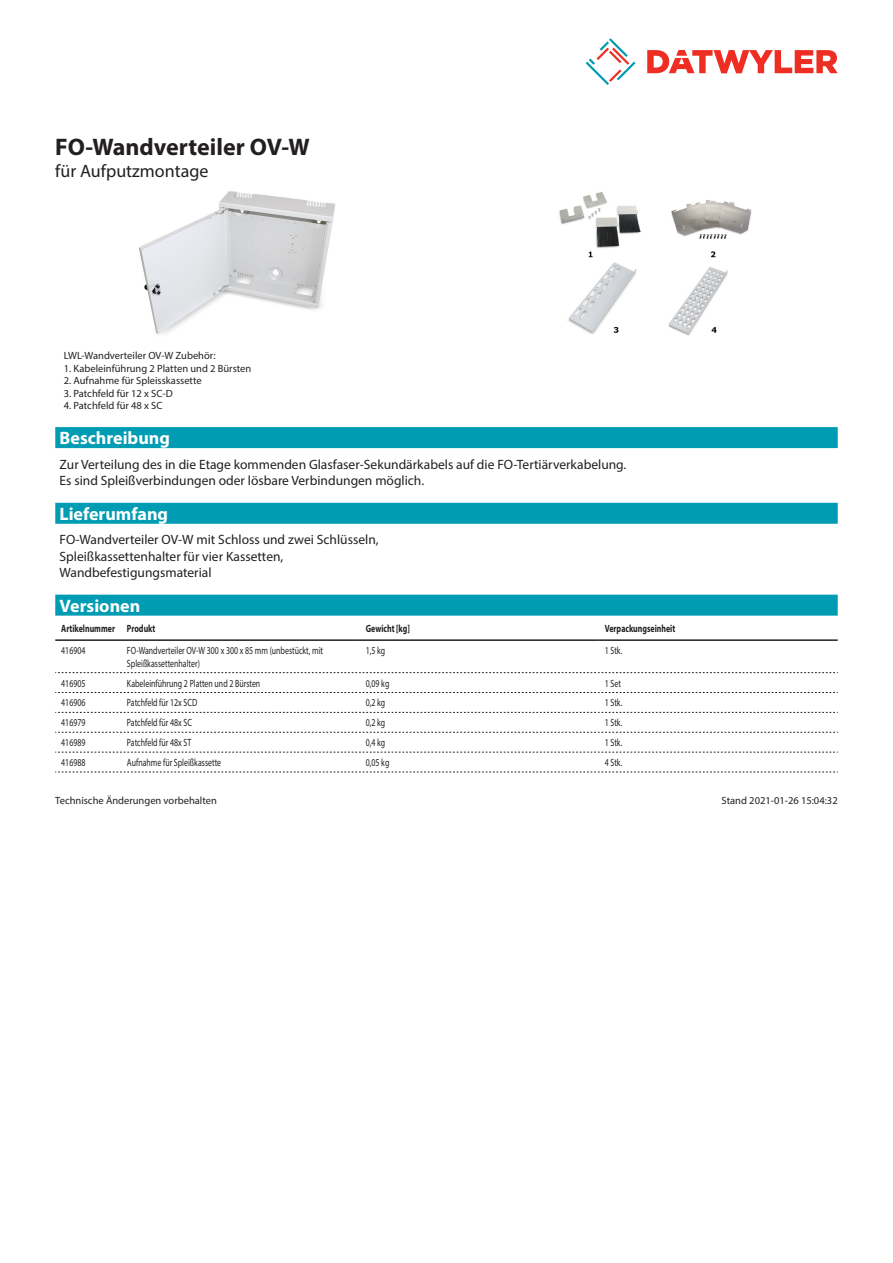
<style>
.page{position:relative;width:893px;height:1263px;background:#fff}
.page>*{position:absolute;margin:0;border:0;box-sizing:border-box;transform-origin:0 0}
.Product_Head{font:700 24px "Myriad Pro";color:#231f20}
.Standard_Head_Proper{font:700 18px "Myriad Pro";color:#fff}
.SubHead{font:18px "Myriad Pro";color:#231f20}
.Standard_text{font:13.5px/16.2px "Myriad Pro";color:#231f20}
.myriadlight{font:10.5px/12.6px "Myriad Pro";color:#231f20;scale:.75 1}
.imagetext{font:10.5px "Myriad Pro";color:#231f20}
.Footnote{font:10.5px "Myriad Pro";color:#231f20}
.myriadbold{font:700 10.5px "Myriad Pro";color:#231f20;scale:.75 1}
</style>
<div class="page">
<svg style="left:586px;top:38px;width:49px;height:47px"></svg>
<svg style="left:647px;top:50px;width:191px;height:23px"></svg>
<img style="left:139px;top:191px;width:196px;height:143px">
<img style="left:559px;top:192px;width:193px;height:144px">
<div style="left:55px;top:595px;width:783px;height:21px;background:#009cb3"></div>
<hr style="left:55px;top:639px;width:66px;height:2px;background:#231f20">
<hr style="left:121px;top:639px;width:239px;height:2px;background:#231f20">
<hr style="left:360px;top:639px;width:239px;height:2px;background:#231f20">
<hr style="left:599px;top:639px;width:239px;height:2px;background:#231f20">
<svg style="left:55px;top:672px;width:783px;height:1px"></svg>
<svg style="left:55px;top:692px;width:783px;height:1px"></svg>
<svg style="left:55px;top:712px;width:783px;height:1px"></svg>
<svg style="left:55px;top:732px;width:783px;height:1px"></svg>
<svg style="left:55px;top:752px;width:783px;height:1px"></svg>
<svg style="left:55px;top:772px;width:783px;height:1px"></svg>
<div style="left:55px;top:427px;width:783px;height:21px;background:#009cb3"></div>
<div style="left:55px;top:503px;width:783px;height:21px;background:#009cb3"></div>
<p class="Product_Head" style="left:55px;top:131px;width:256px">FO-Wandverteiler OV-W</p>
<p class="SubHead" style="left:55px;top:160px;width:155px">für Aufputzmontage</p>
<p class="imagetext" style="left:64px;top:349px;width:153px">LWL-Wandverteiler OV-W Zubehör:</p>
<p class="imagetext" style="left:64px;top:361px;width:189px">1. Kabeleinführung 2 Platten und 2 Bürsten</p>
<p class="imagetext" style="left:64px;top:374px;width:139px">2. Aufnahme für Spleisskassette</p>
<p class="imagetext" style="left:64px;top:387px;width:110px">3. Patchfeld für 12 x SC-D</p>
<p class="imagetext" style="left:64px;top:399px;width:100px">4. Patchfeld für 48 x SC</p>
<p class="Standard_Head_Proper" style="left:60px;top:426px;width:112px">Beschreibung</p>
<p class="Standard_text" style="left:60px;top:456px;width:568px">Zur Verteilung des in die Etage kommenden Glasfaser-Sekundärkabels auf die FO-Tertiärverkabelung.<br>Es sind Spleißverbindungen oder lösbare Verbindungen möglich.</p>
<p class="Standard_Head_Proper" style="left:60px;top:502px;width:110px">Lieferumfang</p>
<p class="Standard_text" style="left:60px;top:532px;width:321px">FO-Wandverteiler OV-W mit Schloss und zwei Schlüsseln,<br>Spleißkassettenhalter für vier Kassetten,<br>Wandbefestigungsmaterial</p>
<p class="Standard_Head_Proper" style="left:60px;top:594px;width:82px">Versionen</p>
<p class="myriadbold" style="left:61px;top:621px;width:73px">Artikelnummer</p>
<p class="myriadbold" style="left:127px;top:621px;width:39px">Produkt</p>
<p class="myriadbold" style="left:366px;top:621px;width:60px">Gewicht [kg]</p>
<p class="myriadbold" style="left:605px;top:621px;width:95px">Verpackungseinheit</p>
<p class="myriadlight" style="left:61px;top:644px;width:34px">416904</p>
<p class="myriadlight" style="left:127px;top:644px;width:263px">FO-Wandverteiler OV-W 300 x 300 x 85 mm (unbestückt, mit<br>Spleißkassettenhalter)</p>
<p class="myriadlight" style="left:366px;top:644px;width:27px">1,5 kg</p>
<p class="myriadlight" style="left:605px;top:644px;width:25px">1 Stk.</p>
<p class="myriadlight" style="left:61px;top:676px;width:34px">416905</p>
<p class="myriadlight" style="left:127px;top:676px;width:179px">Kabeleinführung 2 Platten und 2 Bürsten</p>
<p class="myriadlight" style="left:366px;top:676px;width:33px">0,09 kg</p>
<p class="myriadlight" style="left:605px;top:676px;width:23px">1 Set</p>
<p class="myriadlight" style="left:61px;top:696px;width:34px">416906</p>
<p class="myriadlight" style="left:127px;top:696px;width:95px">Patchfeld für 12x SCD</p>
<p class="myriadlight" style="left:366px;top:696px;width:27px">0,2 kg</p>
<p class="myriadlight" style="left:605px;top:696px;width:25px">1 Stk.</p>
<p class="myriadlight" style="left:61px;top:716px;width:34px">416979</p>
<p class="myriadlight" style="left:127px;top:716px;width:88px">Patchfeld für 48x SC</p>
<p class="myriadlight" style="left:366px;top:716px;width:27px">0,2 kg</p>
<p class="myriadlight" style="left:605px;top:716px;width:25px">1 Stk.</p>
<p class="myriadlight" style="left:61px;top:736px;width:34px">416989</p>
<p class="myriadlight" style="left:127px;top:736px;width:87px">Patchfeld für 48x ST</p>
<p class="myriadlight" style="left:366px;top:736px;width:27px">0,4 kg</p>
<p class="myriadlight" style="left:605px;top:736px;width:25px">1 Stk.</p>
<p class="myriadlight" style="left:61px;top:756px;width:34px">416988</p>
<p class="myriadlight" style="left:127px;top:756px;width:127px">Aufnahme für Spleißkassette</p>
<p class="myriadlight" style="left:366px;top:756px;width:33px">0,05 kg</p>
<p class="myriadlight" style="left:605px;top:756px;width:25px">4 Stk.</p>
<p class="Footnote" style="left:55px;top:794px;width:163px">Technische Änderungen vorbehalten</p>
<p class="Footnote" style="left:722px;top:794px;width:118px">Stand 2021-01-26 15:04:32</p>
</div>
